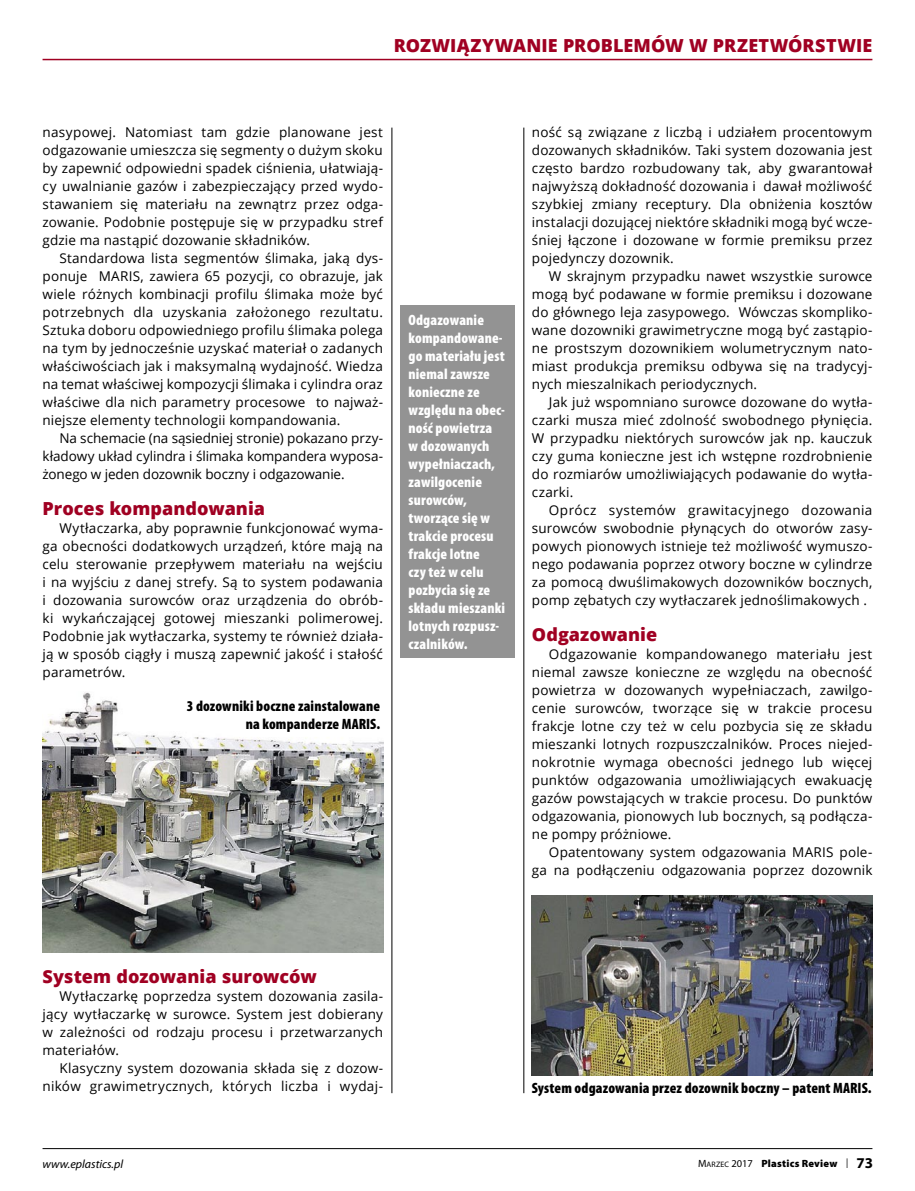
<style>
.page{position:relative;width:915px;height:1191px;background:#fff}
.page>*{position:absolute;margin:0;border:0;box-sizing:border-box;transform-origin:0 0}
.p04_srodtytul{font:800 18px "Open Sans";color:#a00022}
.p20_foto{font:900 condensed 15px/18px "Myriad Pro";letter-spacing:.01em;color:#fff}
.p21_foto2{font:900 condensed 15px/18px "Myriad Pro";letter-spacing:.01em;color:#000;text-align:right}
.p05_tekst{font:13.5px/18px "Open Sans";letter-spacing:.01em;color:#000;text-align:justify}
.t1{font:italic 12px "Myriad Pro";color:#000}
.t2{font:900 10.5px "Myriad Pro";letter-spacing:.02em;color:#000}
.s1{font-weight:400}
.s2{font-weight:400;font-size:7.8px}
.s3{font-weight:300;font-size:13.5px}
.s4{font-weight:700;font-size:15px}
</style>
<div class="page">
<hr style="left:391px;top:128px;width:1px;height:965px;background:#000">
<hr style="left:523px;top:128px;width:1px;height:965px;background:#000">
<hr style="left:43px;top:59px;width:829px;height:1px;background:#a00022">
<hr style="left:43px;top:1148px;width:829px;height:1px;background:#000">
<img style="left:43px;top:692px;width:340px;height:260px">
<img style="left:531px;top:895px;width:341px;height:180px">
<div style="left:400px;top:305px;width:114px;height:352px;background:#939393"></div>
<h1 class="p04_srodtytul" style="left:393px;top:31px;width:480px">ROZWIĄZYWANIE PROBLEMÓW W PRZETWÓRSTWIE</h1>
<p class="p05_tekst" style="left:43px;top:123px;width:342px">nasypowej. Natomiast tam gdzie planowane jest odgazowanie umieszcza się segmenty o dużym skoku by zapewnić odpowiedni spadek ciśnienia, ułatwiają&shy;cy uwalnianie gazów i zabezpieczający przed wydo&shy;stawaniem się materiału na zewnątrz przez odga&shy;zowanie. Podobnie postępuje się w przypadku stref gdzie ma nastąpić dozowanie składników.</p>
<p class="p05_tekst" style="left:43px;top:249px;width:342px;text-indent:17px">Standardowa lista segmentów ślimaka, jaką dys&shy;ponuje MARIS, zawiera 65 pozycji, co obrazuje, jak wiele różnych kombinacji profilu ślimaka może być potrzebnych dla uzyskania założonego rezultatu.<br>Sztuka doboru odpowiedniego profilu ślimaka polega na tym by jednocześnie uzyskać materiał o zadanych właściwościach jak i maksymalną wydajność. Wiedza na temat właściwej kompozycji ślimaka i cylindra oraz właściwe dla nich parametry procesowe to najważ&shy;niejsze elementy technologii kompandowania.</p>
<p class="p05_tekst" style="left:43px;top:429px;width:342px;text-indent:17px">Na schemacie (na sąsiedniej stronie) pokazano przy&shy;kładowy układ cylindra i ślimaka kompandera wyposa&shy;żonego w jeden dozownik boczny i odgazowanie.</p>
<p class="p04_srodtytul" style="left:43px;top:495px;width:224px">Proces kompandowania</p>
<p class="p05_tekst" style="left:43px;top:519px;width:342px;text-indent:17px">Wytłaczarka, aby poprawnie funkcjonować wyma&shy;ga obecności dodatkowych urządzeń, które mają na celu sterowanie przepływem materiału na wejściu i na wyjściu z danej strefy. Są to system podawania i dozowania surowców oraz urządzenia do obrób&shy;ki wykańczającej gotowej mieszanki polimerowej.<br>Podobnie jak wytłaczarka, systemy te również działa&shy;ją w sposób ciągły i muszą zapewnić jakość i stałość parametrów.</p>
<p class="p21_foto2" style="left:187px;top:697px;width:195px">3 dozowniki boczne zainstalowane na kompanderze MARIS.</p>
<p class="p20_foto" style="left:408px;top:311px;width:98px">Odgazowanie kompandowane&shy;go materiału jest niemal zawsze konieczne ze względu na obec&shy;ność powietrza w dozowanych wypełniaczach, zawilgocenie surowców, tworzące się w trakcie procesu frakcje lotne<br>czy też w celu pozbycia się ze składu mieszanki lotnych rozpusz&shy;czalników.</p>
<p class="p05_tekst" style="left:531px;top:123px;width:342px">ność są związane z liczbą i udziałem procentowym dozowanych składników. Taki system dozowania jest często bardzo rozbudowany tak, aby gwarantował najwyższą dokładność dozowania i dawał możliwość szybkiej zmiany receptury. Dla obniżenia kosztów instalacji dozującej niektóre składniki mogą być wcze&shy;śniej łączone i dozowane w formie premiksu przez pojedynczy dozownik.</p>
<p class="p05_tekst" style="left:531px;top:267px;width:342px;text-indent:17px">W skrajnym przypadku nawet wszystkie surowce mogą być podawane w formie premiksu i dozowane do głównego leja zasypowego. Wówczas skompliko&shy;wane dozowniki grawimetryczne mogą być zastąpio&shy;ne prostszym dozownikiem wolumetrycznym nato&shy;miast produkcja premiksu odbywa się na tradycyj&shy;nych mieszalnikach periodycznych.</p>
<p class="p05_tekst" style="left:531px;top:393px;width:342px;text-indent:17px">Jak już wspomniano surowce dozowane do wytła&shy;czarki musza mieć zdolność swobodnego płynięcia.<br>W przypadku niektórych surowców jak np. kauczuk czy guma konieczne jest ich wstępne rozdrobnienie do rozmiarów umożliwiających podawanie do wytła&shy;czarki.</p>
<p class="p05_tekst" style="left:531px;top:501px;width:342px;text-indent:17px">Oprócz systemów grawitacyjnego dozowania surowców swobodnie płynących do otworów zasy&shy;powych pionowych istnieje też możliwość wymuszo&shy;nego podawania poprzez otwory boczne w cylindrze za pomocą dwuślimakowych dozowników bocznych, pomp zębatych czy wytłaczarek jednoślimakowych .</p>
<p class="p04_srodtytul" style="left:531px;top:621px;width:127px">Odgazowanie</p>
<p class="p05_tekst" style="left:531px;top:645px;width:342px;text-indent:17px">Odgazowanie kompandowanego materiału jest niemal zawsze konieczne ze względu na obecność powietrza w dozowanych wypełniaczach, zawilgo&shy;cenie surowców, tworzące się w trakcie procesu frakcje lotne czy też w celu pozbycia się ze składu mieszanki lotnych rozpuszczalników. Proces niejed&shy;nokrotnie wymaga obecności jednego lub więcej punktów odgazowania umożliwiających ewakuację gazów powstających w trakcie procesu. Do punktów odgazowania, pionowych lub bocznych, są podłącza&shy;ne pompy próżniowe.</p>
<p class="p05_tekst" style="left:531px;top:843px;width:342px;text-align:right">Opatentowany system odgazowania MARIS pole&shy;ga na podłączeniu odgazowania poprzez dozownik</p>
<p class="p04_srodtytul" style="left:43px;top:963px;width:276px">System dozowania surowców</p>
<p class="p05_tekst" style="left:43px;top:987px;width:342px;text-indent:17px">Wytłaczarkę poprzedza system dozowania zasila&shy;jący wytłaczarkę w surowce. System jest dobierany w zależności od rodzaju procesu i przetwarzanych materiałów.</p>
<p class="p05_tekst" style="left:43px;top:1059px;width:342px;text-align:right">Klasyczny system dozowania składa się z dozow&shy;ników grawimetrycznych, których liczba i wydaj-</p>
<p class="p21_foto2" style="left:531px;top:1079px;width:341px">System odgazowania przez dozownik boczny – patent MARIS.</p>
<p class="t1" style="left:43px;top:1156px;width:82px">www.eplastics.pl</p>
<p class="t2" style="left:697px;top:1157px;width:177px"><span class="s1">M</span><span class="s2">ARZEC</span> <span class="s1">2017</span> Plastics Review <span class="s3">l</span> <span class="s4">73</span></p>
</div>
